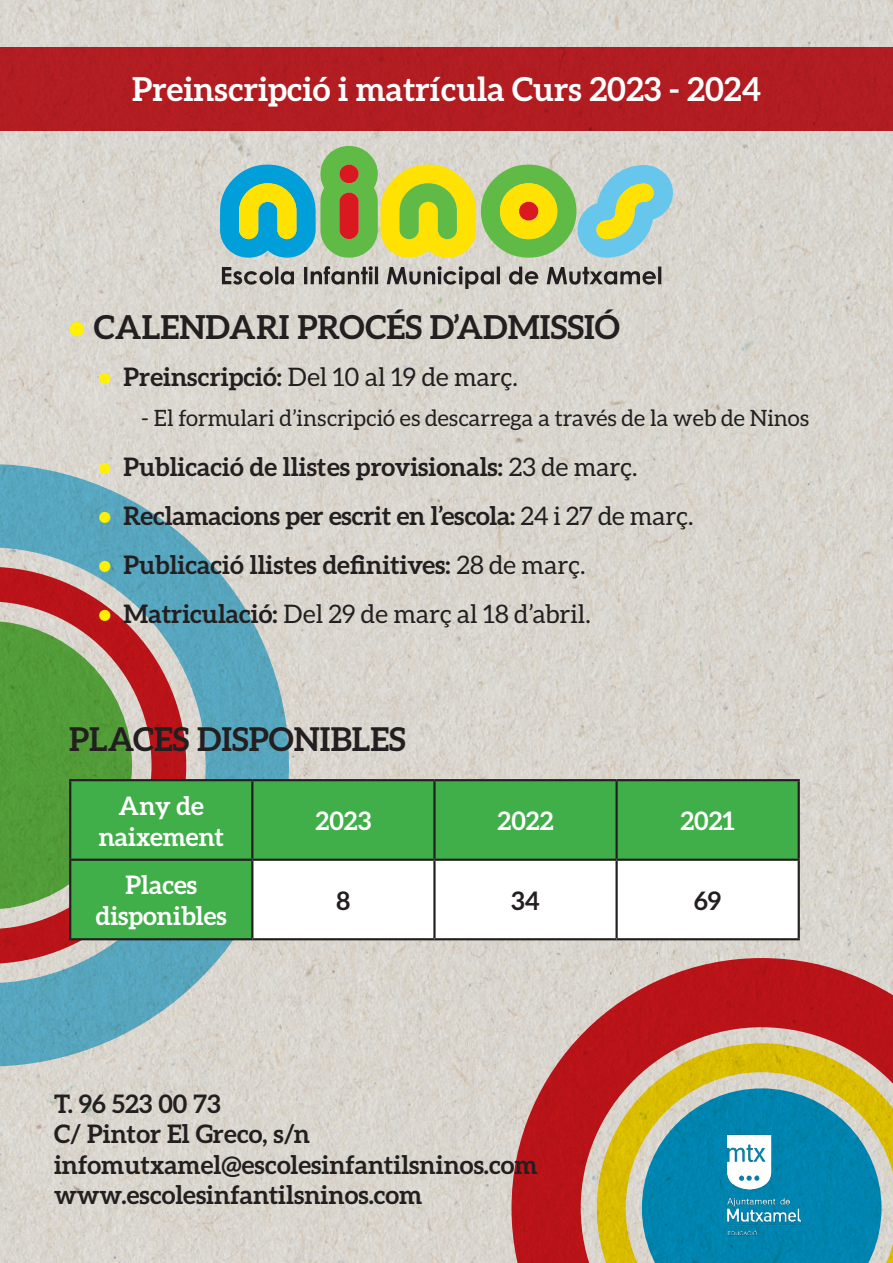
<style>
.page{position:relative;width:893px;height:1263px;background:#fff}
.page>*{position:absolute;margin:0;border:0;box-sizing:border-box;transform-origin:0 0}
.t1{font:700 33px "Aleo";color:#fff}
.t2{font:700 33px "Aleo";color:#231f20}
.t3{font:700 32.85px "Aleo";color:#231f20}
.t4{font:700 25.5px/30.6px "Aleo";color:#231f20}
.t5{font:25.5px "Aleo";color:#231f20}
.t6{font:700 25.5px/30.6px "Aleo";color:#fff;text-align:center}
.t7{font:22.5px "Aleo";color:#231f20}
.s1{color:#fff101}
.s2{font-weight:700;color:#fff101}
.s3{font-weight:700}
.s4{font-weight:400}
</style>
<div class="page">
<img style="left:0;top:0;width:893px;height:1263px">
<div style="left:0;top:47px;width:893px;height:84px;background:#b11d21"></div>
<svg style="left:511px;top:958px;width:382px;height:305px"></svg>
<svg style="left:0;top:464px;width:289px;height:602px"></svg>
<div style="left:71px;top:781px;width:727px;height:157px;background:#40ae49"></div>
<svg style="left:253px;top:861px;width:545px;height:77px"></svg>
<hr style="left:69px;top:779px;width:183px;height:2px;background:#231f20">
<hr style="left:69px;top:781px;width:2px;height:78px;background:#231f20">
<hr style="left:252px;top:779px;width:182px;height:2px;background:#231f20">
<hr style="left:251px;top:781px;width:2px;height:78px;background:#231f20">
<hr style="left:434px;top:779px;width:183px;height:2px;background:#231f20">
<hr style="left:433px;top:781px;width:3px;height:78px;background:#231f20">
<hr style="left:617px;top:779px;width:183px;height:2px;background:#231f20">
<hr style="left:615px;top:781px;width:3px;height:78px;background:#231f20">
<hr style="left:798px;top:781px;width:2px;height:78px;background:#231f20">
<hr style="left:69px;top:859px;width:183px;height:2px;background:#231f20">
<hr style="left:69px;top:861px;width:2px;height:77px;background:#231f20">
<hr style="left:252px;top:859px;width:182px;height:2px;background:#231f20">
<hr style="left:251px;top:861px;width:2px;height:77px;background:#231f20">
<hr style="left:434px;top:859px;width:183px;height:2px;background:#231f20">
<hr style="left:433px;top:861px;width:3px;height:77px;background:#231f20">
<hr style="left:617px;top:859px;width:183px;height:2px;background:#231f20">
<hr style="left:615px;top:861px;width:3px;height:77px;background:#231f20">
<hr style="left:798px;top:861px;width:2px;height:77px;background:#231f20">
<hr style="left:69px;top:938px;width:183px;height:2px;background:#231f20">
<hr style="left:252px;top:938px;width:182px;height:2px;background:#231f20">
<hr style="left:434px;top:938px;width:183px;height:2px;background:#231f20">
<hr style="left:617px;top:938px;width:183px;height:2px;background:#231f20">
<svg style="left:220px;top:146px;width:453px;height:112px"></svg>
<svg style="left:222px;top:266px;width:439px;height:23px"></svg>
<img style="left:717px;top:1131px;width:95px;height:108px">
<p class="t1" style="left:132px;top:70px;width:630px">Preinscripció i matrícula Curs 2023 - 2024</p>
<p class="t2" style="left:69px;top:308px;width:552px"><span class="s1">•</span> CALENDARI PROCÉS D’ADMISSIÓ</p>
<p class="t5" style="left:99px;top:362px;width:421px"><span class="s2">•</span> <span class="s3">Preinscripció:</span> Del 10 al 19 de març.</p>
<p class="t7" style="left:141px;top:406px;width:669px">- El formulari d’inscripció es descarrega a través de la web de Ninos</p>
<p class="t4" style="left:99px;top:451px;width:540px"><span class="s1">•</span> Publicació de llistes provisionals: <span class="s4">23 de març.</span></p>
<p class="t4" style="left:99px;top:500px;width:596px"><span class="s1">•</span> Reclamacions per escrit en l’escola: <span class="s4">24 i 27 de març.</span></p>
<p class="t4" style="left:99px;top:549px;width:488px"><span class="s1">•</span> Publicació llistes definitives: <span class="s4">28 de març.</span></p>
<p class="t5" style="left:99px;top:600px;width:493px"><span class="s2">•</span> <span class="s3">Matriculació:</span> Del 29 de març al 18 d’abril.</p>
<p class="t3" style="left:69px;top:720px;width:338px">PLACES DISPONIBLES</p>
<p class="t6" style="left:99px;top:790px;width:127px">Any de naixement</p>
<p class="t6" style="left:96px;top:869px;width:133px">Places disponibles</p>
<p class="t6" style="left:316px;top:805px;width:57px">2023</p>
<p class="t6" style="left:498px;top:805px;width:57px">2022</p>
<p class="t6" style="left:680px;top:805px;width:56px">2021</p>
<p class="t4" style="left:337px;top:885px;width:15px">8</p>
<p class="t4" style="left:511px;top:885px;width:30px">34</p>
<p class="t4" style="left:694px;top:885px;width:29px">69</p>
<p class="t4" style="left:54px;top:1087px;width:485px">T. 96 523 00 73<br>C/ Pintor El Greco, s/n infomutxamel@escolesinfantilsninos.com www.escolesinfantilsninos.com</p>
</div>
